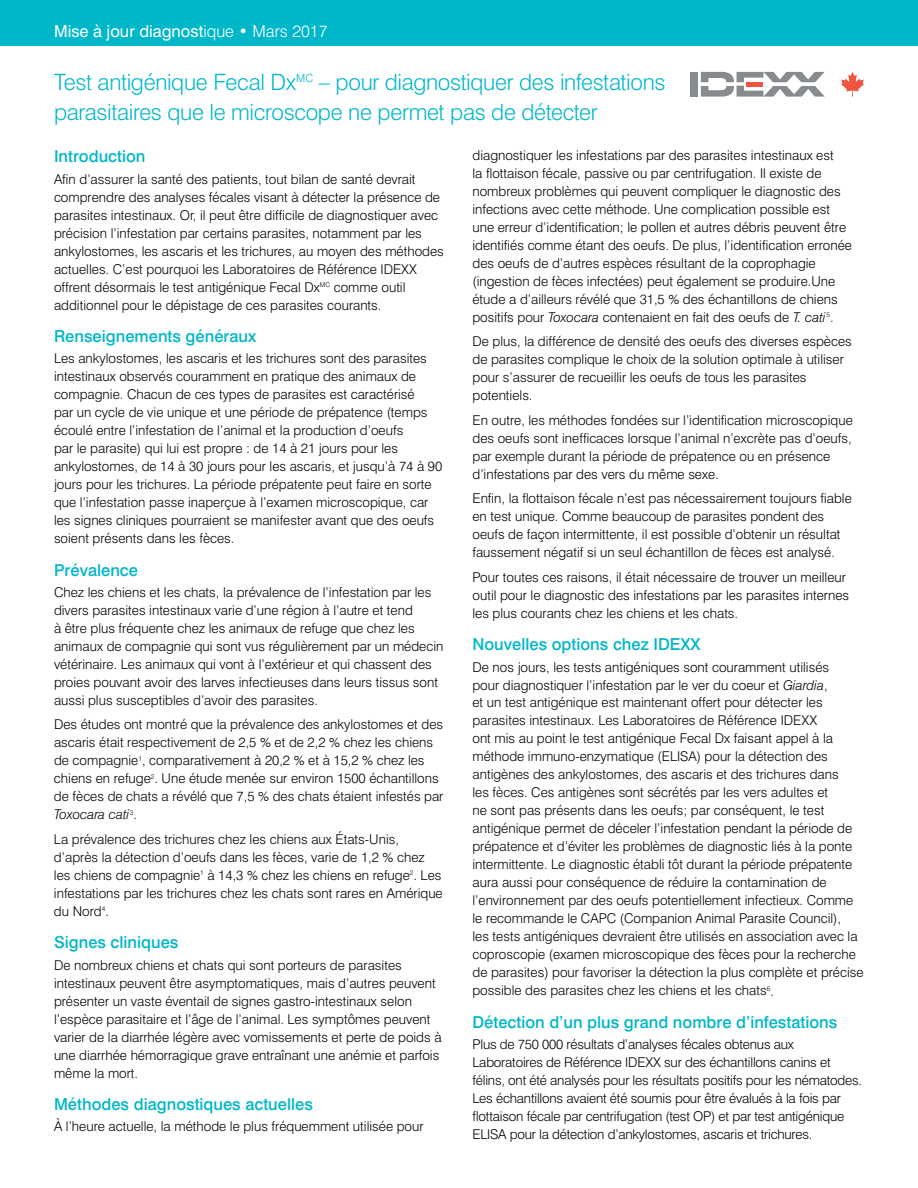
<style>
.page{position:relative;width:918px;height:1188px;background:#fff}
.page>*{position:absolute;margin:0;border:0;box-sizing:border-box;transform-origin:0 0}
.t1{font:300 22.5px/30px "Swiss 721 BT";letter-spacing:-.015em;color:#00b7c9}
.t2{font:500 16.5px "Swiss 721 BT";color:#00b7c9}
.t3{font:16.5px "Swiss 721 BT";color:#fff}
.t4{font:300 13.5px/18px "Swiss 721 BT";color:#000}
.s1{font-weight:300}
.s2{font-style:italic}
</style>
<div class="page">
<div style="left:0;top:0;width:918px;height:46px;background:#00b7c9"></div>
<svg style="left:841px;top:72px;width:23px;height:25px"></svg>
<div style="left:690px;top:72px;width:8px;height:25px;background:#878a8f"></div>
<svg style="left:701px;top:72px;width:124px;height:25px"></svg>
<p class="t3" style="left:54px;top:21px;width:275px">Mise à jour diagnost<span class="s1">ique • Mars 2017</span></p>
<h1 class="t1" style="left:54px;top:67px;width:613px">Test antigénique Fecal Dx<sup>MC</sup> – pour diagnostiquer des infestations parasitaires que le microscope ne permet pas de détecter</h1>
<p class="t2" style="left:54px;top:146px;width:93px">Introduction</p>
<p class="t4" style="left:54px;top:170px;width:391px">Afin d’assurer la santé des patients, tout bilan de santé devrait comprendre des analyses fécales visant à détecter la présence de parasites intestinaux. Or, il peut être difficile de diagnostiquer avec précision l’infestation par certains parasites, notamment par les ankylostomes, les ascaris et les trichures, au moyen des méthodes actuelles. C’est pourquoi les Laboratoires de Référence IDEXX offrent désormais le test antigénique Fecal Dx<sup>MC</sup> comme outil additionnel pour le dépistage de ces parasites courants.</p>
<p class="t2" style="left:54px;top:326px;width:204px">Renseignements généraux</p>
<p class="t4" style="left:54px;top:349px;width:390px">Les ankylostomes, les ascaris et les trichures sont des parasites intestinaux observés couramment en pratique des animaux de compagnie. Chacun de ces types de parasites est caractérisé<br>par un cycle de vie unique et une période de prépatence (temps écoulé entre l’infestation de l’animal et la production d’oeufs<br>par le parasite) qui lui est propre : de 14 à 21 jours pour les ankylostomes, de 14 à 30 jours pour les ascaris, et jusqu’à 74 à 90 jours pour les trichures. La période prépatente peut faire en sorte que l’infestation passe inaperçue à l’examen microscopique, car les signes cliniques pourraient se manifester avant que des oeufs soient présents dans les fèces.</p>
<p class="t2" style="left:54px;top:560px;width:86px">Prévalence</p>
<p class="t4" style="left:54px;top:583px;width:391px">Chez les chiens et les chats, la prévalence de l’infestation par les divers parasites intestinaux varie d’une région à l’autre et tend<br>à être plus fréquente chez les animaux de refuge que chez les animaux de compagnie qui sont vus régulièrement par un médecin vétérinaire. Les animaux qui vont à l’extérieur et qui chassent des proies pouvant avoir des larves infectieuses dans leurs tissus sont aussi plus susceptibles d’avoir des parasites.</p>
<p class="t4" style="left:54px;top:715px;width:391px">Des études ont montré que la prévalence des ankylostomes et des ascaris était respectivement de 2,5 % et de 2,2 % chez les chiens de compagnie<sup>1</sup>, comparativement à 20,2 % et à 15,2 % chez les chiens en refuge<sup>2</sup>. Une étude menée sur environ 1500 échantillons de fèces de chats a révélé que 7,5 % des chats étaient infestés par <span class="s2">Toxocara cati</span><sup>3</sup>.</p>
<p class="t4" style="left:54px;top:830px;width:390px">La prévalence des trichures chez les chiens aux États-Unis, d’après la détection d’oeufs dans les fèces, varie de 1,2 % chez les chiens de compagnie<sup>1</sup> à 14,3 % chez les chiens en refuge<sup>2</sup>. Les infestations par les trichures chez les chats sont rares en Amérique du Nord<sup>4</sup>.</p>
<p class="t2" style="left:54px;top:932px;width:126px">Signes cliniques</p>
<p class="t4" style="left:54px;top:956px;width:389px">De nombreux chiens et chats qui sont porteurs de parasites intestinaux peuvent être asymptomatiques, mais d’autres peuvent présenter un vaste éventail de signes gastro-intestinaux selon l’espèce parasitaire et l’âge de l’animal. Les symptômes peuvent varier de la diarrhée légère avec vomissements et perte de poids à une diarrhée hémorragique grave entraînant une anémie et parfois même la mort.</p>
<p class="t2" style="left:54px;top:1094px;width:260px">Méthodes diagnostiques actuelles</p>
<p class="t4" style="left:54px;top:1117px;width:371px">À l’heure actuelle, la méthode le plus fréquemment utilisée pour</p>
<p class="t4" style="left:472px;top:146px;width:381px">diagnostiquer les infestations par des parasites intestinaux est<br>la flottaison fécale, passive ou par centrifugation. Il existe de nombreux problèmes qui peuvent compliquer le diagnostic des infections avec cette méthode. Une complication possible est une erreur d’identification; le pollen et autres débris peuvent être identifiés comme étant des oeufs. De plus, l’identification erronée des oeufs de d’autres espèces résultant de la coprophagie (ingestion de fèces infectées) peut également se produire.Une étude a d’ailleurs révélé que 31,5 % des échantillons de chiens positifs pour <span class="s2">Toxocara</span> contenaient en fait des oeufs de <span class="s2">T. cati</span> <sup>5</sup>.</p>
<p class="t4" style="left:473px;top:332px;width:381px">De plus, la différence de densité des oeufs des diverses espèces de parasites complique le choix de la solution optimale à utiliser pour s’assurer de recueillir les oeufs de tous les parasites potentiels.</p>
<p class="t4" style="left:473px;top:411px;width:382px">En outre, les méthodes fondées sur l’identification microscopique des oeufs sont inefficaces lorsque l’animal n’excrète pas d’oeufs, par exemple durant la période de prépatence ou en présence d’infestations par des vers du même sexe.</p>
<p class="t4" style="left:473px;top:489px;width:381px">Enfin, la flottaison fécale n’est pas nécessairement toujours fiable en test unique. Comme beaucoup de parasites pondent des oeufs de façon intermittente, il est possible d’obtenir un résultat faussement négatif si un seul échantillon de fèces est analysé.</p>
<p class="t4" style="left:473px;top:568px;width:378px">Pour toutes ces raisons, il était nécessaire de trouver un meilleur outil pour le diagnostic des infestations par les parasites internes les plus courants chez les chiens et les chats.</p>
<p class="t2" style="left:472px;top:634px;width:230px">Nouvelles options chez IDEXX</p>
<p class="t4" style="left:472px;top:658px;width:393px">De nos jours, les tests antigéniques sont couramment utilisés<br>pour diagnostiquer l’infestation par le ver du coeur et <span class="s2">Giardia</span>,<br>et un test antigénique est maintenant offert pour détecter les parasites intestinaux. Les Laboratoires de Référence IDEXX<br>ont mis au point le test antigénique Fecal Dx faisant appel à la méthode immuno-enzymatique (ELISA) pour la détection des antigènes des ankylostomes, des ascaris et des trichures dans<br>les fèces. Ces antigènes sont sécrétés par les vers adultes et<br>ne sont pas présents dans les oeufs; par conséquent, le test antigénique permet de déceler l’infestation pendant la période de prépatence et d’éviter les problèmes de diagnostic liés à la ponte intermittente. Le diagnostic établi tôt durant la période prépatente aura aussi pour conséquence de réduire la contamination de l’environnement par des oeufs potentiellement infectieux. Comme le recommande le CAPC (Companion Animal Parasite Council),<br>les tests antigéniques devraient être utilisés en association avec la coproscopie (examen microscopique des fèces pour la recherche de parasites) pour favoriser la détection la plus complète et précise possible des parasites chez les chiens et les chats<sup>6</sup>.</p>
<p class="t2" style="left:472px;top:1012px;width:366px">Détection d’un plus grand nombre d’infestations</p>
<p class="t4" style="left:472px;top:1035px;width:391px">Plus de 750 000 résultats d’analyses fécales obtenus aux Laboratoires de Référence IDEXX sur des échantillons canins et félins, ont été analysés pour les résultats positifs pour les nématodes.<br>Les échantillons avaient été soumis pour être évalués à la fois par flottaison fécale par centrifugation (test OP) et par test antigénique ELISA pour la détection d’ankylostomes, ascaris et trichures.</p>
</div>
